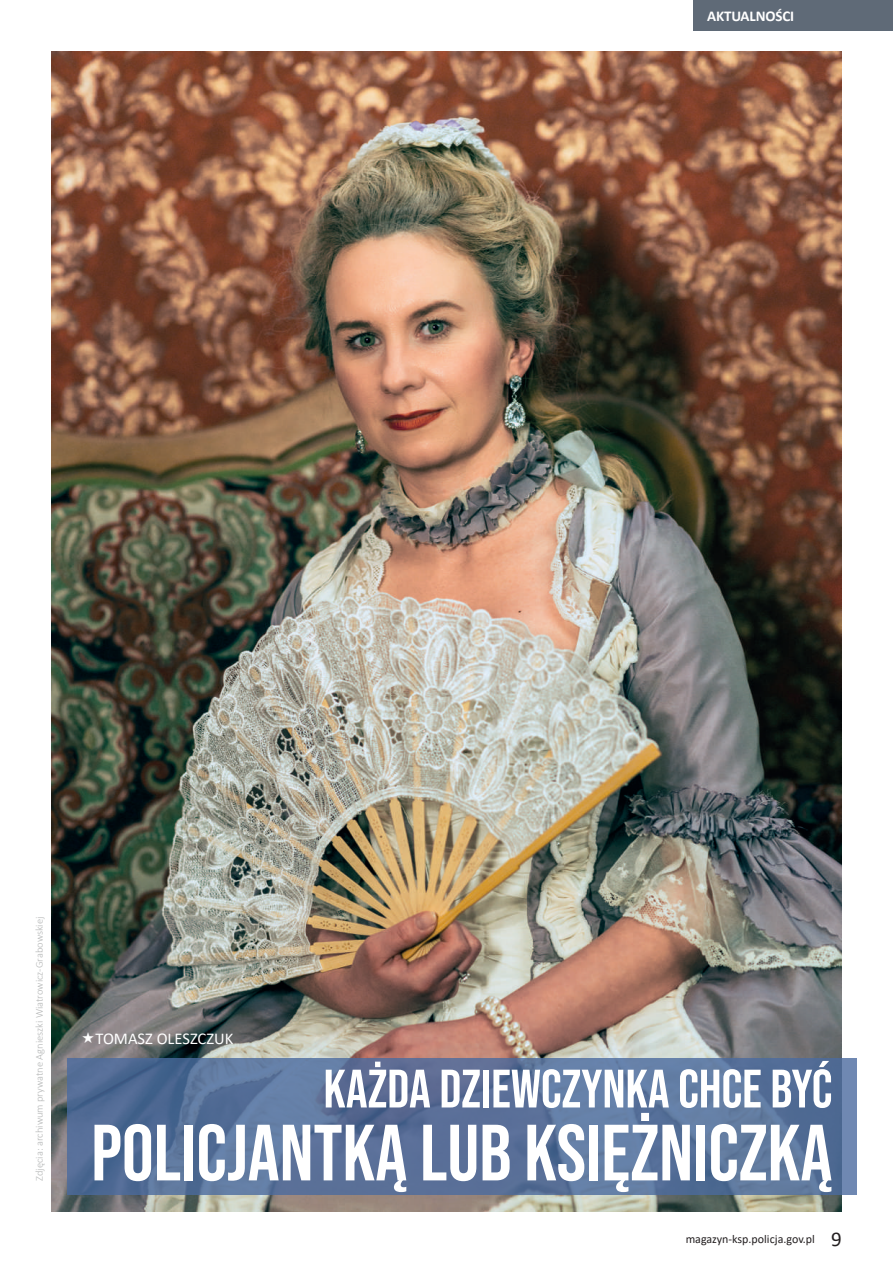
<style>
.page{position:relative;width:893px;height:1263px;background:#fff}
.page>*{position:absolute;margin:0;border:0;box-sizing:border-box;transform-origin:0 0}
.t1{font:79.5px "Bebas Neue";color:#fff}
.t2{font:54px "Bebas Neue";color:#fff}
.t3{font:16.5px "Calibri";color:#fff}
.t4{font:700 15px "Calibri";letter-spacing:-.01em;color:#fff}
.t5{font:12px "Calibri";color:#231f20}
.t6{font:300 10.5px "Calibri";color:#b5b7b7}
.s1{font-size:21px}
</style>
<div class="page">
<img style="left:51px;top:51px;width:791px;height:1161px">
<div style="left:694px;top:0;width:199px;height:31px;background:#5f6a77"></div>
<svg style="left:67px;top:1058px;width:790px;height:136px;background:#59729b"></svg>
<svg style="left:82px;top:1032px;width:12px;height:11px"></svg>
<h3 class="t4" style="left:707px;top:5px;width:89px">AKTUALNOŚCI</h3>
<p class="t6" style="left:33px;top:1181px;width:266px;rotate:-90deg">Zdjęcia: archiwum prywatne Agnieszki Wiatrowicz-Grabowskiej</p>
<h3 class="t3" style="left:95px;top:1027px;width:139px">TOMASZ OLESZCZUK</h3>
<h2 class="t2" style="left:323px;top:1058px;width:510px">KAŻDA DZIEWCZYNKA CHCE BYĆ</h2>
<h1 class="t1" style="left:91px;top:1108px;width:743px">POLICJANTKĄ LUB KSIĘŻNICZKĄ</h1>
<p class="t5" style="left:686px;top:1230px;width:158px">magazyn-ksp.policja.gov.pl <span class="s1">9</span></p>
</div>
